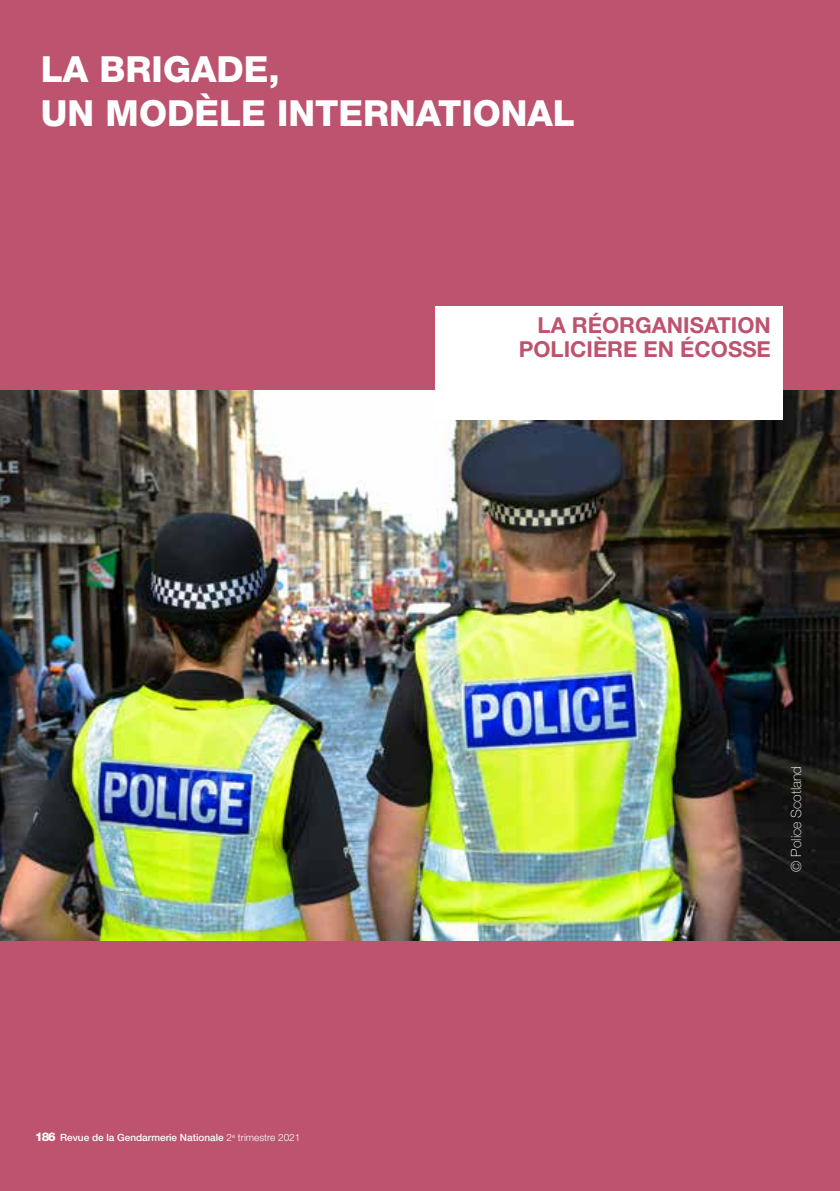
<style>
.page{position:relative;width:840px;height:1191px;background:#fff}
.page>*{position:absolute;margin:0;border:0;box-sizing:border-box;transform-origin:0 0}
.t1{font:800 36px/43.2px "Helvetica Neue LT Std";color:#fff}
.t2{font:700 22px/24px "Helvetica Neue LT Std";color:#bd536f;text-align:right}
.t3{font:100 14px "Helvetica Neue LT Std";color:#fff}
.t4{font:800 12px "Helvetica Neue LT Std";color:#fff}
.t5{font:500 10px "Helvetica Neue LT Std";color:#fff}
.s1{font-weight:300}
</style>
<div class="page">
<div style="left:0;top:0;width:839px;height:1191px;background:#bd536f"></div>
<img style="left:0;top:390px;width:839px;height:550px">
<div style="left:434px;top:306px;width:347px;height:113px;background:#fff"></div>
<h1 class="t1" style="left:41px;top:48px;width:535px">LA BRIGADE,<br>UN MODÈLE INTERNATIONAL</h1>
<h2 class="t2" style="left:518px;top:313px;width:253px">LA RÉORGANISATION<br>POLICIÈRE EN ÉCOSSE</h2>
<p class="t4" style="left:35px;top:1130px;width:22px">186</p>
<p class="t5" style="left:60px;top:1131px;width:241px">Revue de la Gendarmerie Nationale <span class="s1">2</span><sup>e</sup> <span class="s1">trimestre 2021</span></p>
<h3 class="t3" style="left:787px;top:871px;width:107px;rotate:-90deg">© Police Scotland</h3>
</div>
